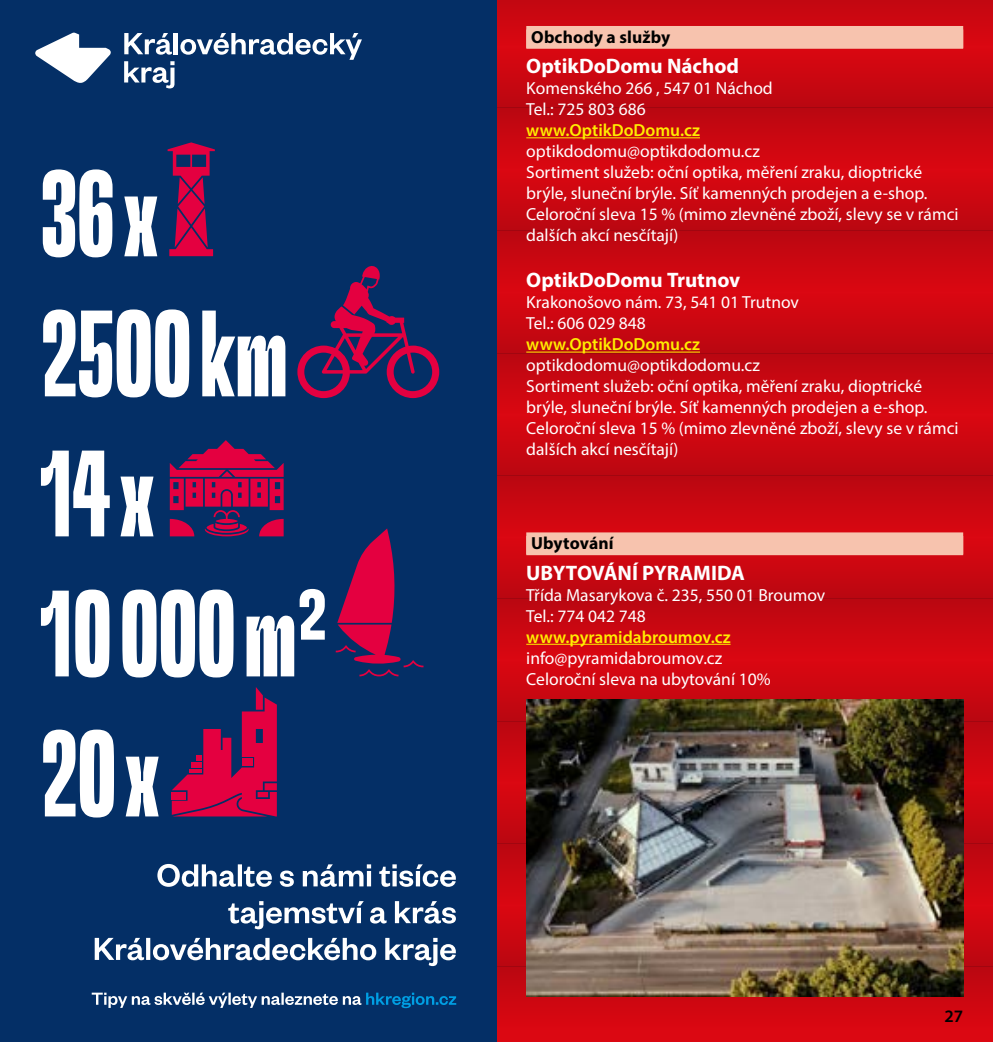
<style>
.page{position:relative;width:993px;height:1042px;background:#fff}
.page>*{position:absolute;margin:0;border:0;box-sizing:border-box;transform-origin:0 0}
.t1{font:700 21px "Myriad Pro";color:#fff}
.t2{font:17.5px/21px "Myriad Pro";color:#fff}
.t3{font:600 17.5px "Myriad Pro";color:#ffed00}
.t4{font:700 17.5px "Myriad Pro";letter-spacing:.005em;color:#000}
.t5{font:600 17.5px "Myriad Pro";color:#000}
</style>
<div class="page">
<div style="left:0;top:0;width:992px;height:46px;background:#ca0711"></div>
<div style="left:0;top:46px;width:992px;height:62px;background:linear-gradient(to bottom,#da0812,#ba0711)"></div>
<div style="left:0;top:108px;width:992px;height:61px;background:linear-gradient(to bottom,#b90811,#da0811)"></div>
<div style="left:0;top:169px;width:992px;height:61px;background:linear-gradient(to bottom,#da0711,#ba0711)"></div>
<div style="left:0;top:230px;width:992px;height:62px;background:linear-gradient(to bottom,#b80711,#d90711)"></div>
<div style="left:0;top:292px;width:992px;height:61px;background:linear-gradient(to bottom,#da0711,#ba0711)"></div>
<div style="left:0;top:353px;width:992px;height:61px;background:linear-gradient(to bottom,#b80711,#da0711)"></div>
<div style="left:0;top:414px;width:992px;height:62px;background:linear-gradient(to bottom,#db0711,#ba0711)"></div>
<div style="left:0;top:476px;width:992px;height:61px;background:linear-gradient(to bottom,#ba0610,#d80913)"></div>
<svg style="left:496px;top:537px;width:496px;height:61px;background:#c50812"></svg>
<div style="left:0;top:598px;width:992px;height:62px;background:linear-gradient(to bottom,#b90711,#d90711)"></div>
<div style="left:0;top:660px;width:992px;height:61px;background:linear-gradient(to bottom,#de0710,#ae0914)"></div>
<svg style="left:496px;top:721px;width:496px;height:61px;background:#c00812"></svg>
<svg style="left:496px;top:782px;width:496px;height:61px;background:#c10812"></svg>
<svg style="left:496px;top:843px;width:496px;height:62px;background:#c10812"></svg>
<svg style="left:496px;top:905px;width:496px;height:61px;background:#c30a13"></svg>
<div style="left:0;top:966px;width:992px;height:61px;background:linear-gradient(to bottom,#ab0b15,#dc0610)"></div>
<div style="left:526px;top:532px;width:436px;height:22px;background:#f7c3ae"></div>
<div style="left:526px;top:536px;width:436px;height:19px;background:#f7c3ae"></div>
<hr style="left:526px;top:644px;width:204px;height:1px;background:#ffed00">
<img style="left:526px;top:699px;width:436px;height:298px">
<div style="left:526px;top:26px;width:436px;height:22px;background:#f7c3ae"></div>
<div style="left:526px;top:29px;width:436px;height:20px;background:#f7c3ae"></div>
<hr style="left:526px;top:137px;width:173px;height:1px;background:#ffed00">
<hr style="left:526px;top:352px;width:173px;height:1px;background:#ffed00">
<div style="left:0;top:0;width:496px;height:1042px;background:#042f66"></div>
<svg style="left:43px;top:729px;width:116px;height:88px"></svg>
<svg style="left:41px;top:589px;width:283px;height:88px"></svg>
<svg style="left:41px;top:450px;width:112px;height:86px"></svg>
<svg style="left:43px;top:309px;width:242px;height:88px"></svg>
<svg style="left:43px;top:169px;width:114px;height:88px"></svg>
<svg style="left:35px;top:32px;width:76px;height:51px"></svg>
<svg style="left:124px;top:33px;width:48px;height:22px"></svg>
<hr style="left:174px;top:33px;width:4px;height:21px;background:#fff">
<svg style="left:180px;top:33px;width:182px;height:27px"></svg>
<svg style="left:124px;top:61px;width:50px;height:27px"></svg>
<svg style="left:95px;top:938px;width:360px;height:28px"></svg>
<svg style="left:228px;top:901px;width:228px;height:28px"></svg>
<svg style="left:157px;top:864px;width:298px;height:23px"></svg>
<svg style="left:170px;top:440px;width:113px;height:96px"></svg>
<svg style="left:167px;top:142px;width:48px;height:114px"></svg>
<svg style="left:172px;top:687px;width:105px;height:129px"></svg>
<svg style="left:297px;top:266px;width:142px;height:132px"></svg>
<svg style="left:335px;top:528px;width:88px;height:148px"></svg>
<svg style="left:92px;top:992px;width:364px;height:16px"></svg>
<p class="t4" style="left:531px;top:26px;width:141px">Obchody a služby</p>
<p class="t1" style="left:526px;top:52px;width:214px">OptikDoDomu Náchod</p>
<p class="t2" style="left:526px;top:77px;width:248px">Komenského 266 , 547 01 Náchod<br>Tel.: 725 803 686</p>
<p class="t3" style="left:526px;top:119px;width:175px">www.OptikDoDomu.cz</p>
<p class="t2" style="left:526px;top:140px;width:433px">optikdodomu@optikdodomu.cz<br>Sortiment služeb: oční optika, měření zraku, dioptrické brýle, sluneční brýle. Síť kamenných prodejen a e-shop.<br>Celoroční sleva 15 % (mimo zlevněné zboží, slevy se v rámci dalších akcí nesčítají)</p>
<p class="t1" style="left:526px;top:266px;width:215px">OptikDoDomu Trutnov</p>
<p class="t2" style="left:526px;top:292px;width:274px">Krakonošovo nám. 73, 541 01 Trutnov<br>Tel.: 606 029 848</p>
<p class="t3" style="left:526px;top:333px;width:175px">www.OptikDoDomu.cz</p>
<p class="t2" style="left:526px;top:355px;width:433px">optikdodomu@optikdodomu.cz<br>Sortiment služeb: oční optika, měření zraku, dioptrické brýle, sluneční brýle. Síť kamenných prodejen a e-shop.<br>Celoroční sleva 15 % (mimo zlevněné zboží, slevy se v rámci dalších akcí nesčítají)</p>
<p class="t4" style="left:531px;top:532px;width:84px">Ubytování</p>
<p class="t1" style="left:526px;top:559px;width:220px">UBYTOVÁNÍ PYRAMIDA</p>
<p class="t2" style="left:526px;top:584px;width:300px">Třída Masarykova č. 235, 550 01 Broumov<br>Tel.: 774 042 748</p>
<p class="t3" style="left:526px;top:625px;width:206px">www.pyramidabroumov.cz</p>
<p class="t2" style="left:526px;top:647px;width:246px">info@pyramidabroumov.cz<br>Celoroční sleva na ubytování 10%</p>
<p class="t5" style="left:944px;top:1004px;width:20px">27</p>
</div>
